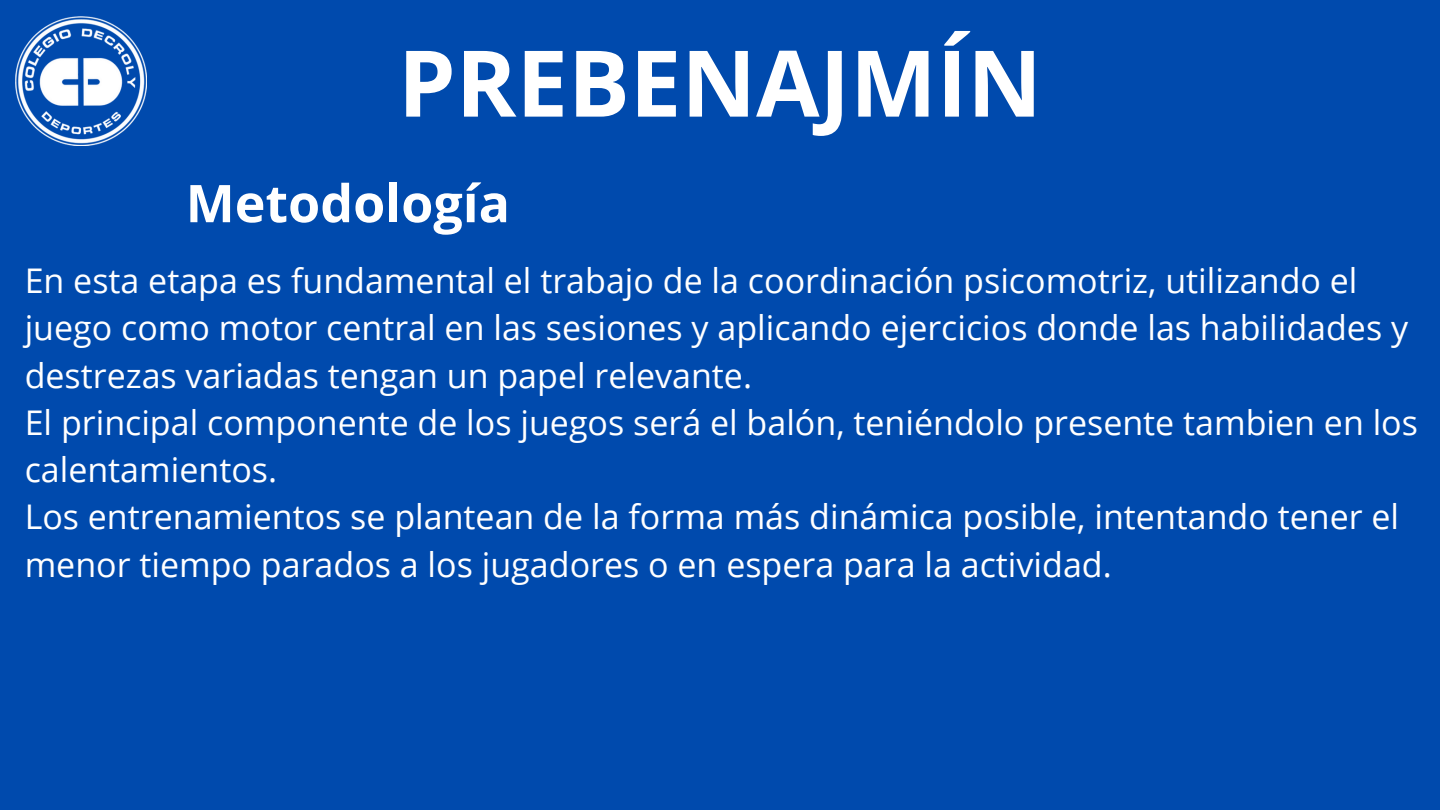
<style>
.page{position:relative;width:1440px;height:810px;background:#004aad}
.page>*{position:absolute;margin:0;border:0;box-sizing:border-box;transform-origin:0 0}
.t1{font:700 92px "Open Sans";color:#fff}
.t2{font:700 52px "Open Sans";color:#fff}
.t3{font:34px/47.2px "Open Sans";color:#fff}
</style>
<div class="page">
<img style="left:16px;top:16px;width:130px;height:130px">
<p class="t1" style="left:398px;top:18px;width:645px">PREBENAJMÍN</p>
<p class="t2" style="left:186px;top:167px;width:326px">Metodología</p>
<p class="t3" style="left:25px;top:256px;width:1385px">En esta etapa es fundamental el trabajo de la coordinación psicomotriz, utilizando el juego como motor central en las sesiones y aplicando ejercicios donde las habilidades y destrezas variadas tengan un papel relevante.</p>
<p class="t3" style="left:25px;top:398px;width:1395px">El principal componente de los juegos será el balón, teniéndolo presente tambien en los calentamientos.</p>
<p class="t3" style="left:25px;top:493px;width:1376px">Los entrenamientos se plantean de la forma más dinámica posible, intentando tener el menor tiempo parados a los jugadores o en espera para la actividad.</p>
</div>
